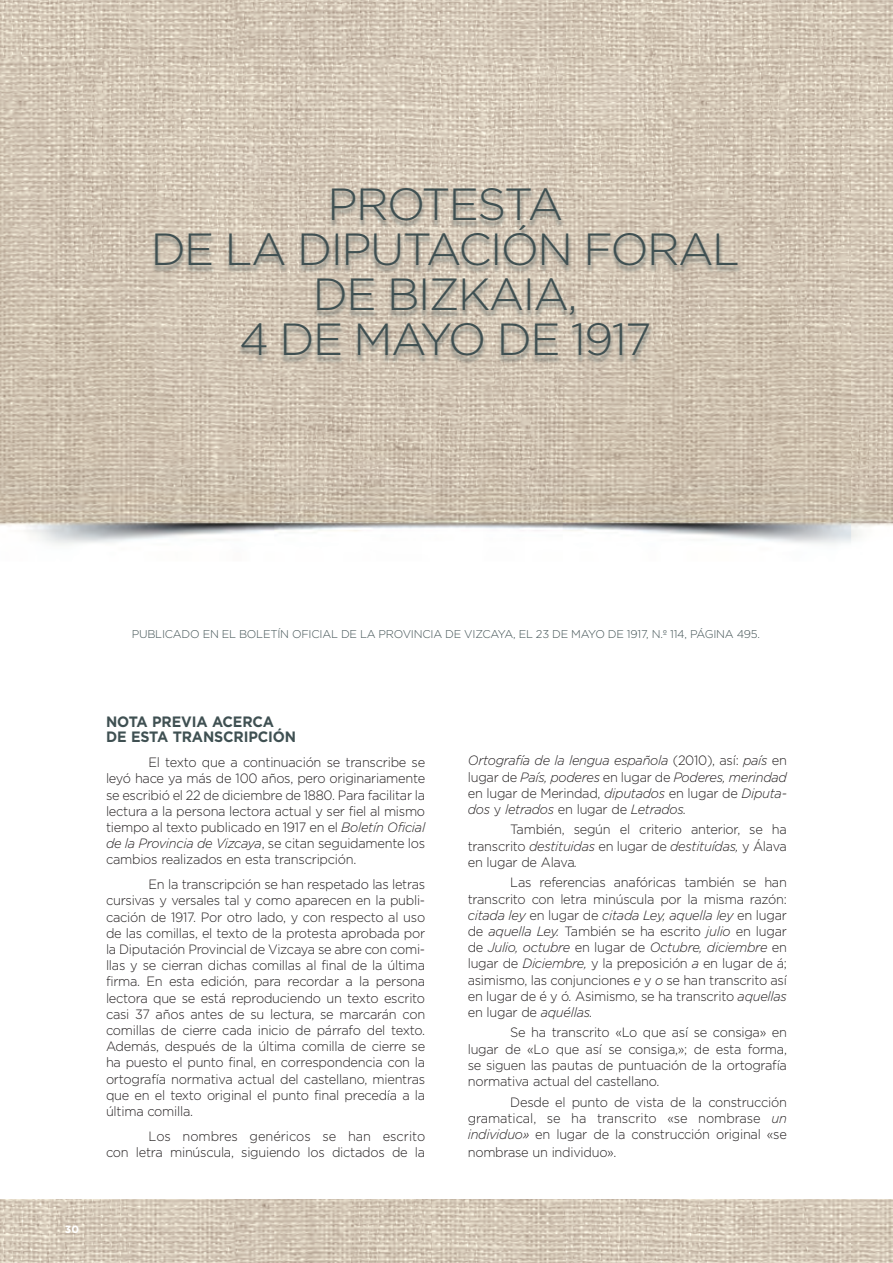
<style>
.page{position:relative;width:893px;height:1263px;background:#fff}
.page>*{position:absolute;margin:0;border:0;box-sizing:border-box;transform-origin:0 0}
.t1{font:300 45px/45px "Gotham";letter-spacing:-.035em;color:#3f5052;text-align:center}
.ladillo{font:700 15px/15px "Gotham";letter-spacing:-.01em;color:#3f5052;scale:.95 1}
.TEXTO_COMUN{font:300 13.5px/16.2px "Gotham";letter-spacing:-.02em;color:#231f20;text-align:justify;scale:.95 1}
.TEXTO_COMUN-2{font:italic 300 13.5px/16.2px "Gotham";letter-spacing:-.02em;color:#231f20;text-align:justify;scale:.95 1}
.NOTA{font:300 11.25px "Gotham";letter-spacing:-.02em;color:#3f5052}
.t2{font:700 10.5px "Gotham";color:#fff}
.s1{font-style:italic}
.s2{font-style:normal}
</style>
<div class="page">
<img style="left:0;top:1199px;width:892px;height:63px">
<img style="left:0;top:0;width:892px;height:545px">
<div style="left:151px;top:189px;width:590px;height:175px;background:#3f5052;opacity:.3"></div>
<p class="t1" style="left:151px;top:181px;width:590px">PROTESTA<br>DE LA DIPUTACIÓN FORAL<br>DE BIZKAIA,<br>4 DE MAYO DE 1917</p>
<p class="NOTA" style="left:132px;top:626px;width:629px">PUBLICADO EN EL BOLETÍN OFICIAL DE LA PROVINCIA DE VIZCAYA, EL 23 DE MAYO DE 1917, N.º 114, PÁGINA 495.</p>
<p class="t2" style="left:65px;top:1221px;width:16px">30</p>
<p class="ladillo" style="left:106px;top:714px;width:201px">NOTA PREVIA ACERCA<br>DE ESTA TRANSCRIPCIÓN</p>
<p class="TEXTO_COMUN" style="left:106px;top:753px;width:337px;text-indent:43px">El texto que a continuación se transcribe se leyó hace ya más de 100 años, pero originariamente se escribió el 22 de diciembre de 1880. Para facilitar la lectura a la persona lectora actual y ser fiel al mismo tiempo al texto publicado en 1917 en el <span class="s1">Boletín Oficial de la Provincia de Vizcaya</span>, se citan seguidamente los cambios realizados en esta transcripción.</p>
<p class="TEXTO_COMUN" style="left:106px;top:875px;width:337px;text-indent:43px">En la transcripción se han respetado las letras cursivas y versales tal y como aparecen en la publi&shy;cación de 1917. Por otro lado, y con respecto al uso de las comillas, el texto de la protesta aprobada por la Diputación Provincial de Vizcaya se abre con comi&shy;llas y se cierran dichas comillas al final de la última firma. En esta edición, para recordar a la persona lectora que se está reproduciendo un texto escrito casi 37 años antes de su lectura, se marcarán con comillas de cierre cada inicio de párrafo del texto.<br>Además, después de la última comilla de cierre se ha puesto el punto final, en correspondencia con la ortografía normativa actual del castellano, mientras que en el texto original el punto final precedía a la última comilla.</p>
<p class="TEXTO_COMUN" style="left:106px;top:1127px;width:337px;text-align:right">Los nombres genéricos se han escrito<br>con letra minúscula, siguiendo los dictados de la</p>
<p class="TEXTO_COMUN-2" style="left:467px;top:752px;width:337px">Ortografía de la lengua española <span class="s2">(2010), así:</span> país <span class="s2">en lugar de</span> País, poderes <span class="s2">en lugar de</span> Poderes, merindad <span class="s2">en lugar de Merindad,</span> diputados <span class="s2">en lugar de</span> Diputa&shy;dos <span class="s2">y</span> letrados <span class="s2">en lugar de</span> Letrados.</p>
<p class="TEXTO_COMUN" style="left:467px;top:821px;width:337px;text-indent:43px">También, según el criterio anterior, se ha transcrito <span class="s1">destituidas</span> en lugar de <span class="s1">destituídas,</span> y Álava en lugar de Alava<span class="s1">.</span></p>
<p class="TEXTO_COMUN" style="left:467px;top:873px;width:337px;text-indent:43px">Las referencias anafóricas también se han transcrito con letra minúscula por la misma razón: <span class="s1">citada ley</span> en lugar de <span class="s1">citada Ley, aquella ley</span> en lugar de <span class="s1">aquella Ley.</span> También se ha escrito <span class="s1">julio</span> en lugar de <span class="s1">Julio, octubre</span> en lugar de <span class="s1">Octubre, diciembre</span> en lugar de <span class="s1">Diciembre,</span> y la preposición <span class="s1">a</span> en lugar de á; asimismo, las conjunciones <span class="s1">e</span> y <span class="s1">o</span> se han transcrito así en lugar de é y ó<span class="s1">.</span> Asimismo, se ha transcrito <span class="s1">aquellas </span>en lugar de <span class="s1">aquéllas.</span></p>
<p class="TEXTO_COMUN" style="left:467px;top:1023px;width:337px;text-indent:43px">Se ha transcrito «Lo que así se consiga» en lugar de «Lo que así se consiga,»; de esta forma, se siguen las pautas de puntuación de la ortografía normativa actual del castellano.</p>
<p class="TEXTO_COMUN" style="left:467px;top:1093px;width:337px;text-indent:43px">Desde el punto de vista de la construcción gramatical, se ha transcrito «se nombrase <span class="s1">un individuo»</span> en lugar de la construcción original «se</p>
<p class="TEXTO_COMUN" style="left:467px;top:1143px;width:158px">nombrase un individuo».</p>
</div>
